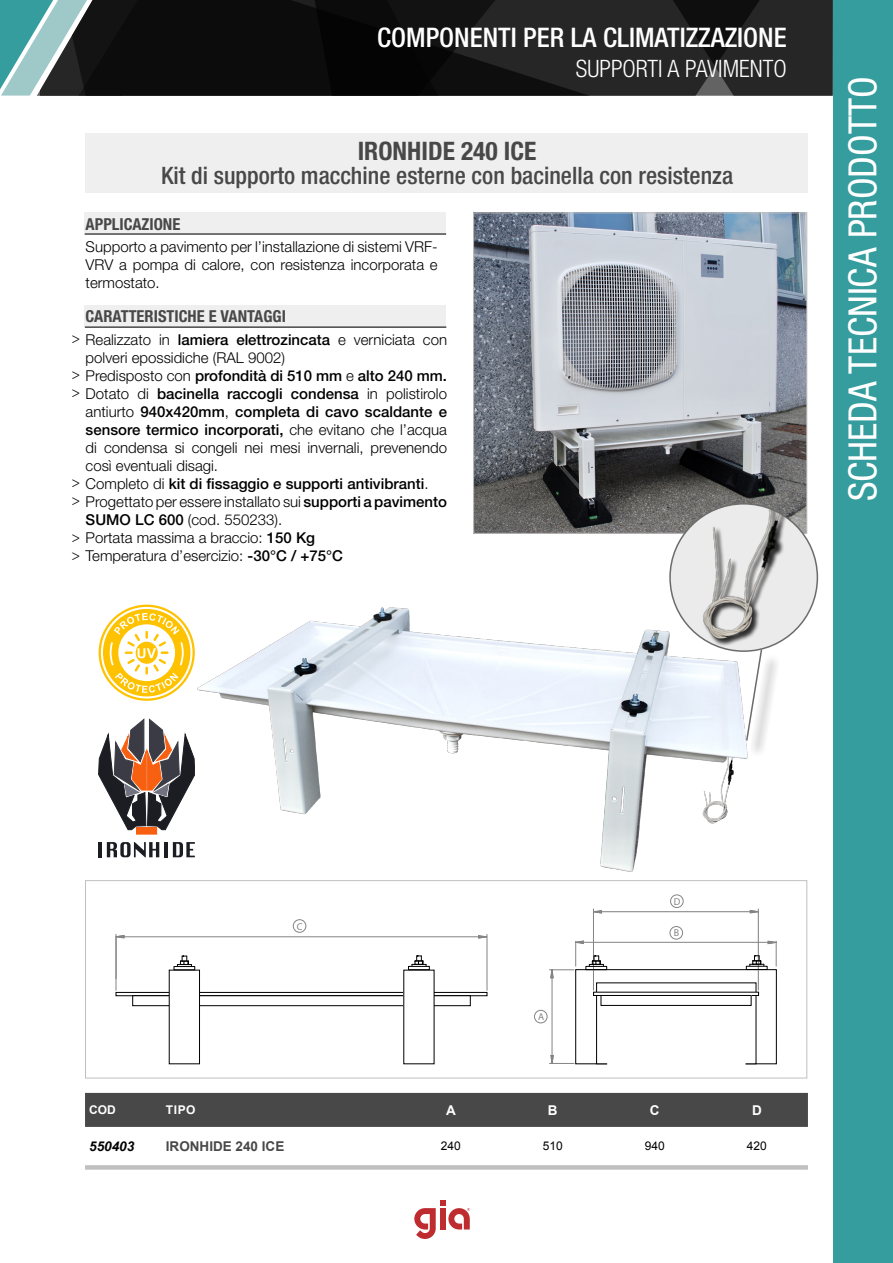
<style>
.page{position:relative;width:893px;height:1263px;background:#fff}
.page>*{position:absolute;margin:0;border:0;box-sizing:border-box;transform-origin:0 0}
.t1{font:condensed 39px "Helvetica Neue LT Std";color:#fff}
.t2{font:500 condensed 27px "Helvetica Neue LT Std";color:#fff}
.t3{font:700 condensed 25.5px "Helvetica Neue LT Std";color:#484848}
.t4{font:500 condensed 24px "Helvetica Neue LT Std";color:#484848}
.t5{font:300 condensed 24px "Helvetica Neue LT Std";color:#fff}
.t6{font:700 condensed 16.5px "Helvetica Neue LT Std";color:#484848}
.Stile_di_paragrafo_1{font:300 15px/18px "Helvetica Neue LT Std";color:#000;text-align:justify}
.Stile_di_paragrafo_1-2{font:300 15px "Helvetica Neue LT Std";color:#000;scale:.9 1}
.t7{font:500 15px "Helvetica Neue LT Std";color:#000}
.t8{font:700 13.5px "Arial";color:#484848}
.t9{font:italic 700 13.5px "Arial";color:#000}
.t10{font:700 13.5px "Arial";color:#fff}
.t11{font:12px "Arial";color:#000}
.t12{font:700 12px "Arial";letter-spacing:.05em;color:#fff}
.t13{font:9.9px "Century Gothic";color:#848484}
.s1{font-weight:500}
.s2{font-weight:300}
</style>
<div class="page">
<svg style="left:100px;top:0;width:728px;height:96px;background:#171717"></svg>
<div style="left:833px;top:0;width:60px;height:1263px;background:#359d9d"></div>
<svg style="left:414px;top:1200px;width:56px;height:39px"></svg>
<svg style="left:0;top:0;width:100px;height:96px;background:#608687"></svg>
<hr style="left:487px;top:934px;width:1px;height:56px;background:#848484">
<hr style="left:116px;top:934px;width:1px;height:56px;background:#848484">
<hr style="left:594px;top:911px;width:164px;height:1px;background:#848484">
<hr style="left:758px;top:909px;width:1px;height:81px;background:#848484">
<hr style="left:593px;top:909px;width:1px;height:81px;background:#848484">
<svg style="left:115px;top:935px;width:373px;height:4px"></svg>
<svg style="left:750px;top:910px;width:9px;height:4px"></svg>
<svg style="left:594px;top:910px;width:8px;height:4px"></svg>
<div style="left:534px;top:1010px;width:13px;height:13px;border:1px solid #848484;border-radius:50%"></div>
<div style="left:293px;top:919px;width:13px;height:14px;border:1px solid #848484;border-radius:50%"></div>
<div style="left:670px;top:894px;width:13px;height:14px;border:1px solid #848484;border-radius:50%"></div>
<div style="left:116px;top:992px;width:371px;height:4px;border:1px solid #000"></div>
<div style="left:132px;top:995px;width:339px;height:11px;border:1px solid #000"></div>
<div style="left:169px;top:970px;width:31px;height:94px;background:#fff"></div>
<div style="left:169px;top:970px;width:31px;height:94px;border:1px solid #000"></div>
<div style="left:404px;top:970px;width:30px;height:94px;background:#fff"></div>
<svg style="left:177px;top:956px;width:15px;height:10px"></svg>
<div style="left:174px;top:966px;width:21px;height:4px;border:1px solid #000"></div>
<svg style="left:412px;top:956px;width:15px;height:10px"></svg>
<div style="left:408px;top:966px;width:22px;height:4px;border:1px solid #000"></div>
<svg style="left:549px;top:940px;width:228px;height:124px"></svg>
<div style="left:746px;top:966px;width:21px;height:4px;border:1px solid #000"></div>
<div style="left:670px;top:926px;width:13px;height:13px;border:1px solid #848484;border-radius:50%"></div>
<div style="left:85px;top:880px;width:722px;height:198px;border:1px solid #c0c0c0"></div>
<div style="left:85px;top:213px;width:361px;height:21px;background:#efefef"></div>
<div style="left:85px;top:305px;width:361px;height:21px;background:#efefef"></div>
<div style="left:85px;top:134px;width:722px;height:59px;background:#efefef"></div>
<hr style="left:85px;top:326px;width:361px;height:2px;background:#484848">
<hr style="left:85px;top:233px;width:361px;height:2px;background:#484848">
<img style="left:475px;top:215px;width:330px;height:317px">
<div style="left:473px;top:213px;width:334px;height:321px;border:1px solid #c0c0c0"></div>
<div style="left:85px;top:1093px;width:723px;height:34px;background:#484848"></div>
<svg style="left:85px;top:1165px;width:723px;height:5px;background:#c6c6c6"></svg>
<img style="left:178px;top:597px;width:592px;height:275px">
<svg style="left:99px;top:605px;width:96px;height:96px"></svg>
<div style="left:137px;top:828px;width:20px;height:6px;background:#f86011"></div>
<svg style="left:98px;top:719px;width:97px;height:111px"></svg>
<hr style="left:99px;top:842px;width:3px;height:15px;background:#1b1d23">
<svg style="left:107px;top:842px;width:52px;height:15px"></svg>
<hr style="left:164px;top:842px;width:4px;height:15px;background:#1b1d23">
<svg style="left:173px;top:842px;width:22px;height:15px"></svg>
<div style="left:670px;top:504px;width:147px;height:147px;background:#ebebeb;border-radius:50%"></div>
<div style="left:702px;top:504px;width:89px;height:143px;background:#000;opacity:.8"></div>
<img style="left:679px;top:506px;width:129px;height:139px">
<div style="left:749px;top:653px;width:31px;height:105px;background:#000;opacity:.75"></div>
<svg style="left:745px;top:648px;width:18px;height:94px"></svg>
<h2 class="t2" style="left:377px;top:21px;width:411px">COMPONENTI PER LA CLIMATIZZAZIONE</h2>
<h3 class="t5" style="left:576px;top:55px;width:212px">SUPPORTI A PAVIMENTO</h3>
<p class="t3" style="left:358px;top:135px;width:180px">IRONHIDE 240 ICE</p>
<p class="t4" style="left:161px;top:161px;width:574px">Kit di supporto macchine esterne con bacinella con resistenza</p>
<p class="t6" style="left:86px;top:214px;width:96px">APPLICAZIONE</p>
<p class="Stile_di_paragrafo_1" style="left:86px;top:237px;width:354px">Supporto a pavimento per l’installazione di sistemi VRF-VRV a pompa di calore, con resistenza incorporata e termostato.</p>
<p class="t6" style="left:86px;top:306px;width:202px">CARATTERISTICHE E VANTAGGI</p>
<p class="Stile_di_paragrafo_1" style="left:86px;top:348px;width:201px">polveri epossidiche (RAL 9002)</p>
<p class="Stile_di_paragrafo_1-2" style="left:72px;top:330px;width:418px">&gt; Realizzato in <span class="s1">lamiera elettrozincata</span> e verniciata con</p>
<p class="t7" style="left:72px;top:366px;width:377px"><span class="s2">&gt; Predisposto con</span> profondità di 510 mm <span class="s2">e</span> alto 240 mm.</p>
<p class="t7" style="left:72px;top:384px;width:377px"><span class="s2">&gt; Dotato di</span> bacinella raccogli condensa <span class="s2">in polistirolo</span></p>
<p class="Stile_di_paragrafo_1" style="left:86px;top:402px;width:363px">antiurto <span class="s1">940x420mm</span>, <span class="s1">completa di cavo scaldante e sensore termico incorporati,</span> che evitano che l’acqua di condensa si congeli nei mesi invernali, prevenendo così eventuali disagi.</p>
<p class="Stile_di_paragrafo_1" style="left:86px;top:510px;width:198px"><span class="s1">SUMO LC 600</span> (cod. 550233).</p>
<p class="t7" style="left:72px;top:474px;width:358px"><span class="s2">&gt; Completo di</span> kit di fissaggio e supporti antivibranti<span class="s2">.</span></p>
<p class="Stile_di_paragrafo_1-2" style="left:72px;top:492px;width:418px">&gt; Progettato per essere installato sui <span class="s1">supporti a pavimento</span></p>
<p class="Stile_di_paragrafo_1-2" style="left:72px;top:528px;width:272px">&gt; Portata massima a braccio: <span class="s1">150 Kg</span></p>
<p class="Stile_di_paragrafo_1-2" style="left:72px;top:546px;width:303px">&gt; Temperatura d’esercizio: <span class="s1">-30°C / +75°C</span></p>
<h1 class="t1" style="left:840px;top:501px;width:426px;rotate:-90deg">SCHEDA TECNICA PRODOTTO</h1>
<p class="t13" style="left:297px;top:920px;width:7px">C</p>
<p class="t13" style="left:538px;top:1010px;width:8px">A</p>
<p class="t13" style="left:674px;top:895px;width:8px">D</p>
<p class="t13" style="left:674px;top:926px;width:7px">B</p>
<p class="t12" style="left:89px;top:1102px;width:28px">COD</p>
<p class="t12" style="left:166px;top:1102px;width:31px">TIPO</p>
<p class="t10" style="left:446px;top:1101px;width:11px">A</p>
<p class="t10" style="left:548px;top:1101px;width:11px">B</p>
<p class="t10" style="left:650px;top:1101px;width:11px">C</p>
<p class="t10" style="left:752px;top:1101px;width:11px">D</p>
<p class="t9" style="left:89px;top:1137px;width:47px">550403</p>
<p class="t8" style="left:166px;top:1137px;width:120px">IRONHIDE 240 ICE</p>
<p class="t11" style="left:441px;top:1138px;width:22px">240</p>
<p class="t11" style="left:543px;top:1138px;width:22px">510</p>
<p class="t11" style="left:645px;top:1138px;width:22px">940</p>
<p class="t11" style="left:747px;top:1138px;width:22px">420</p>
</div>
